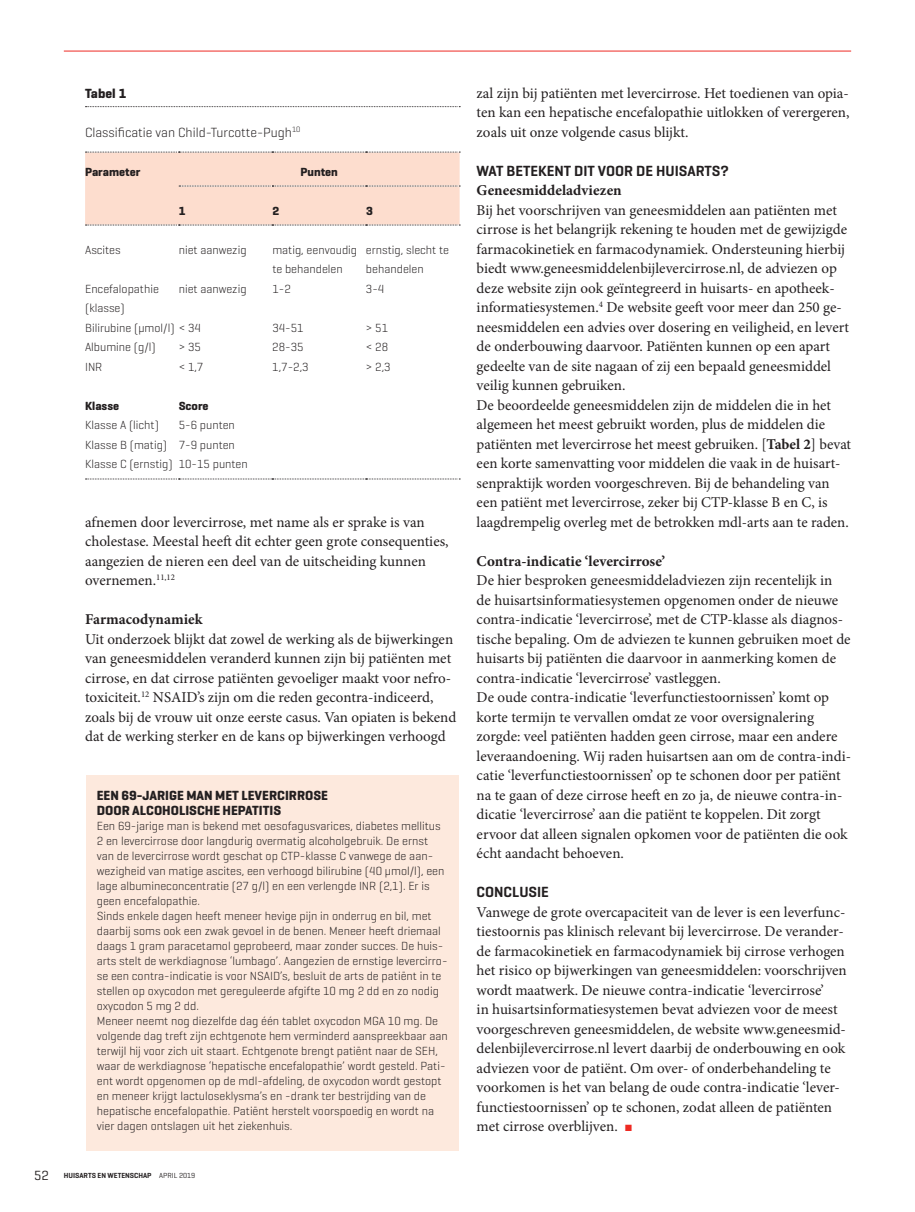
<style>
.page{position:relative;width:915px;height:1212px;background:#fff}
.page>*{position:absolute;margin:0;border:0;box-sizing:border-box;transform-origin:0 0}
.t1{font:15px/19.5px "Dkpbsf Minion Pro";color:#231f20}
.t2{font:700 13.5px/15px "Wnndlk Geogrotesque";color:#231f20}
.t3{font:300 13.5px "Ycmtpn Geogrotesque";color:#231f20}
.t4{font:300 12px/15px "Ycmtpn Geogrotesque";color:#231f20}
.t5{font:700 12px "Wnndlk Geogrotesque";color:#231f20}
.t6{font:600 7.5px "Bnlqyt Geogrotesque";color:#231f20}
.s1{font-family:"Jdbpgc Minion Pro";font-weight:700}
.s2{font-family:"Mpbcbd Geogrotesque";font-weight:400;font-size:13.5px}
.s3{font-family:"Mpbcbd Geogrotesque";font-weight:400}
.s4{font-family:"Bnlqyt Geogrotesque";font-weight:600}
.s5{color:#ee2a23}
</style>
<div class="page">
<hr style="left:64px;top:51px;width:786px;height:1px;background:#ee2a23">
<svg style="left:85px;top:106px;width:375px;height:1px"></svg>
<svg style="left:85px;top:479px;width:375px;height:1px"></svg>
<div style="left:85px;top:152px;width:375px;height:74px;background:#fdddce"></div>
<div style="left:86px;top:776px;width:372px;height:375px;background:#fde9dd"></div>
<p class="t2" style="left:85px;top:86px;width:43px">Tabel 1</p>
<p class="t3" style="left:85px;top:124px;width:217px">Classificatie van Child-Turcotte-Pugh<sup>10</sup></p>
<p class="t5" style="left:85px;top:164px;width:57px">Parameter</p>
<p class="t5" style="left:300px;top:164px;width:39px">Punten</p>
<p class="t5" style="left:179px;top:203px;width:8px">1</p>
<p class="t5" style="left:272px;top:203px;width:8px">2</p>
<p class="t5" style="left:366px;top:203px;width:8px">3</p>
<p class="t4" style="left:85px;top:242px;width:37px">Ascites</p>
<p class="t4" style="left:179px;top:242px;width:69px">niet aanwezig</p>
<p class="t4" style="left:272px;top:240px;width:86px;line-height:19.5px">matig, eenvoudig te behandelen</p>
<p class="t4" style="left:366px;top:240px;width:85px;line-height:19.5px">ernstig, slecht te behandelen</p>
<p class="t4" style="left:85px;top:279px;width:75px;line-height:19.5px">Encefalopathie (klasse)</p>
<p class="t4" style="left:179px;top:281px;width:69px">niet aanwezig</p>
<p class="t4" style="left:272px;top:281px;width:20px">1-2</p>
<p class="t4" style="left:366px;top:281px;width:20px">3-4</p>
<p class="t4" style="left:85px;top:320px;width:117px">Bilirubine (µmol/l) &lt; 34</p>
<p class="t4" style="left:272px;top:320px;width:33px">34-51</p>
<p class="t4" style="left:366px;top:320px;width:24px">&gt; 51</p>
<p class="t4" style="left:85px;top:339px;width:72px">Albumine (g/l)</p>
<p class="t4" style="left:179px;top:339px;width:24px">&gt; 35</p>
<p class="t4" style="left:272px;top:339px;width:33px">28-35</p>
<p class="t4" style="left:366px;top:339px;width:24px">&lt; 28</p>
<p class="t4" style="left:85px;top:359px;width:19px">INR</p>
<p class="t4" style="left:179px;top:359px;width:26px">&lt; 1,7</p>
<p class="t4" style="left:272px;top:359px;width:38px">1,7-2,3</p>
<p class="t4" style="left:366px;top:359px;width:26px">&gt; 2,3</p>
<p class="t5" style="left:85px;top:398px;width:36px">Klasse</p>
<p class="t5" style="left:179px;top:398px;width:31px">Score</p>
<p class="t4" style="left:85px;top:417px;width:75px">Klasse A (licht)</p>
<p class="t4" style="left:85px;top:415px;width:164px;line-height:19.5px;text-indent:94px">5-6 punten<br>Klasse B (matig) 7-9 punten<br>Klasse C (ernstig) 10-15 punten</p>
<p class="t1" style="left:85px;top:512px;width:365px">afnemen door levercirrose, met name als er sprake is van cholestase. Meestal heeft dit echter geen grote consequenties, aangezien de nieren een deel van de uitscheiding kunnen overnemen.<sup>11,12</sup></p>
<p class="t1" style="left:85px;top:610px;width:372px"><span class="s1">Farmacodynamiek<br></span>Uit onderzoek blijkt dat zowel de werking als de bijwerkingen van geneesmiddelen veranderd kunnen zijn bij patiënten met cirrose, en dat cirrose patiënten gevoeliger maakt voor nefro&shy;toxiciteit.<sup>12</sup> NSAID’s zijn om die reden gecontra-indiceerd, zoals bij de vrouw uit onze eerste casus. Van opiaten is bekend dat de werking sterker en de kans op bijwerkingen verhoogd</p>
<p class="t2" style="left:97px;top:788px;width:233px">EEN 69-JARIGE MAN MET LEVERCIRROSE<br>DOOR ALCOHOLISCHE HEPATITIS</p>
<p class="t4" style="left:97px;top:818px;width:352px">Een 69-jarige man is bekend met oesofagusvarices, diabetes mellitus 2 en levercirrose door langdurig overmatig alcoholgebruik. De ernst van de levercirrose wordt geschat op CTP-klasse C vanwege de aan&shy;wezigheid van matige ascites, een verhoogd bilirubine (40 µmol/l), een lage albumineconcentratie (27 g/l) en een verlengde INR (2,1). Er is geen encefalopathie.<br>Sinds enkele dagen heeft meneer hevige pijn in onderrug en bil, met daarbij soms ook een zwak gevoel in de benen. Meneer heeft driemaal daags 1 gram paracetamol geprobeerd, maar zonder succes. De huis&shy;arts stelt de werkdiagnose ‘lumbago’. Aangezien de ernstige levercirro&shy;se een contra-indicatie is voor NSAID’s, besluit de arts de patiënt in te stellen op oxycodon met gereguleerde afgifte 10 mg 2 dd en zo nodig oxycodon 5 mg 2 dd.<br>Meneer neemt nog diezelfde dag één tablet oxycodon MGA 10 mg. De volgende dag treft zijn echtgenote hem verminderd aanspreekbaar aan terwijl hij voor zich uit staart. Echtgenote brengt patiënt naar de SEH, waar de werkdiagnose ‘hepatische encefalopathie’ wordt gesteld. Pati&shy;ënt wordt opgenomen op de mdl-afdeling, de oxycodon wordt gestopt en meneer krijgt lactuloseklysma’s en -drank ter bestrijding van de hepatische encefalopathie. Patiënt herstelt voorspoedig en wordt na vier dagen ontslagen uit het ziekenhuis.</p>
<p class="t6" style="left:34px;top:1171px;width:163px"><span class="s2">52</span> HUISARTS EN WETENSCHAP <span class="s3">APRIL 2019</span></p>
<p class="t1" style="left:476px;top:83px;width:374px;text-align:justify">zal zijn bij patiënten met levercirrose. Het toedienen van opia&shy;ten kan een hepatische encefalopathie uitlokken of verergeren, zoals uit onze volgende casus blijkt.</p>
<p class="t1" style="left:476px;top:161px;width:376px"><span class="s4">WAT BETEKENT DIT VOOR DE HUISARTS?<br></span><span class="s1">Geneesmiddeladviezen<br></span>Bij het voorschrijven van geneesmiddelen aan patiënten met cirrose is het belangrijk rekening te houden met de gewijzigde farmacokinetiek en farmacodynamiek. Ondersteuning hierbij biedt www.geneesmiddelenbijlevercirrose.nl, de adviezen op deze website zijn ook geïntegreerd in huisarts- en apotheek&shy;informatiesystemen.<sup>4</sup> De website geeft voor meer dan 250 ge&shy;neesmiddelen een advies over dosering en veiligheid, en levert de onderbouwing daarvoor. Patiënten kunnen op een apart gedeelte van de site nagaan of zij een bepaald geneesmiddel veilig kunnen gebruiken.<br>De beoordeelde geneesmiddelen zijn de middelen die in het algemeen het meest gebruikt worden, plus de middelen die patiënten met levercirrose het meest gebruiken. [<span class="s1">Tabel 2</span>] bevat een korte samenvatting voor middelen die vaak in de huisart&shy;senpraktijk worden voorgeschreven. Bij de behandeling van een patiënt met levercirrose, zeker bij CTP-klasse B en C, is laagdrempelig overleg met de betrokken mdl-arts aan te raden.</p>
<p class="t1" style="left:476px;top:551px;width:376px"><span class="s1">Contra-indicatie ‘levercirrose’<br></span>De hier besproken geneesmiddeladviezen zijn recentelijk in<br>de huisartsinformatiesystemen opgenomen onder de nieuwe contra-indicatie ‘levercirrose’, met de CTP-klasse als diagnos&shy;tische bepaling. Om de adviezen te kunnen gebruiken moet de huisarts bij patiënten die daarvoor in aanmerking komen de contra-indicatie ‘levercirrose’ vastleggen.<br>De oude contra-indicatie ‘leverfunctiestoornissen’ komt op korte termijn te vervallen omdat ze voor oversignalering zorgde: veel patiënten hadden geen cirrose, maar een andere leveraandoening. Wij raden huisartsen aan om de contra-indi&shy;catie ‘leverfunctiestoornissen’ op te schonen door per patiënt na te gaan of deze cirrose heeft en zo ja, de nieuwe contra-in&shy;dicatie ‘levercirrose’ aan die patiënt te koppelen. Dit zorgt ervoor dat alleen signalen opkomen voor de patiënten die ook écht aandacht behoeven.</p>
<p class="t1" style="left:476px;top:883px;width:371px"><span class="s4">CONCLUSIE<br></span>Vanwege de grote overcapaciteit van de lever is een leverfunc&shy;tiestoornis pas klinisch relevant bij levercirrose. De verander&shy;de farmacokinetiek en farmacodynamiek bij cirrose verhogen het risico op bijwerkingen van geneesmiddelen: voorschrijven wordt maatwerk. De nieuwe contra-indicatie ‘levercirrose’<br>in huisartsinformatiesystemen bevat adviezen voor de meest voorgeschreven geneesmiddelen, de website www.geneesmid&shy;delenbijlevercirrose.nl levert daarbij de onderbouwing en ook adviezen voor de patiënt. Om over- of onderbehandeling te voorkomen is het van belang de oude contra-indicatie ‘lever&shy;functiestoornissen’ op te schonen, zodat alleen de patiënten met cirrose overblijven. <span class="s5">■</span></p>
</div>
